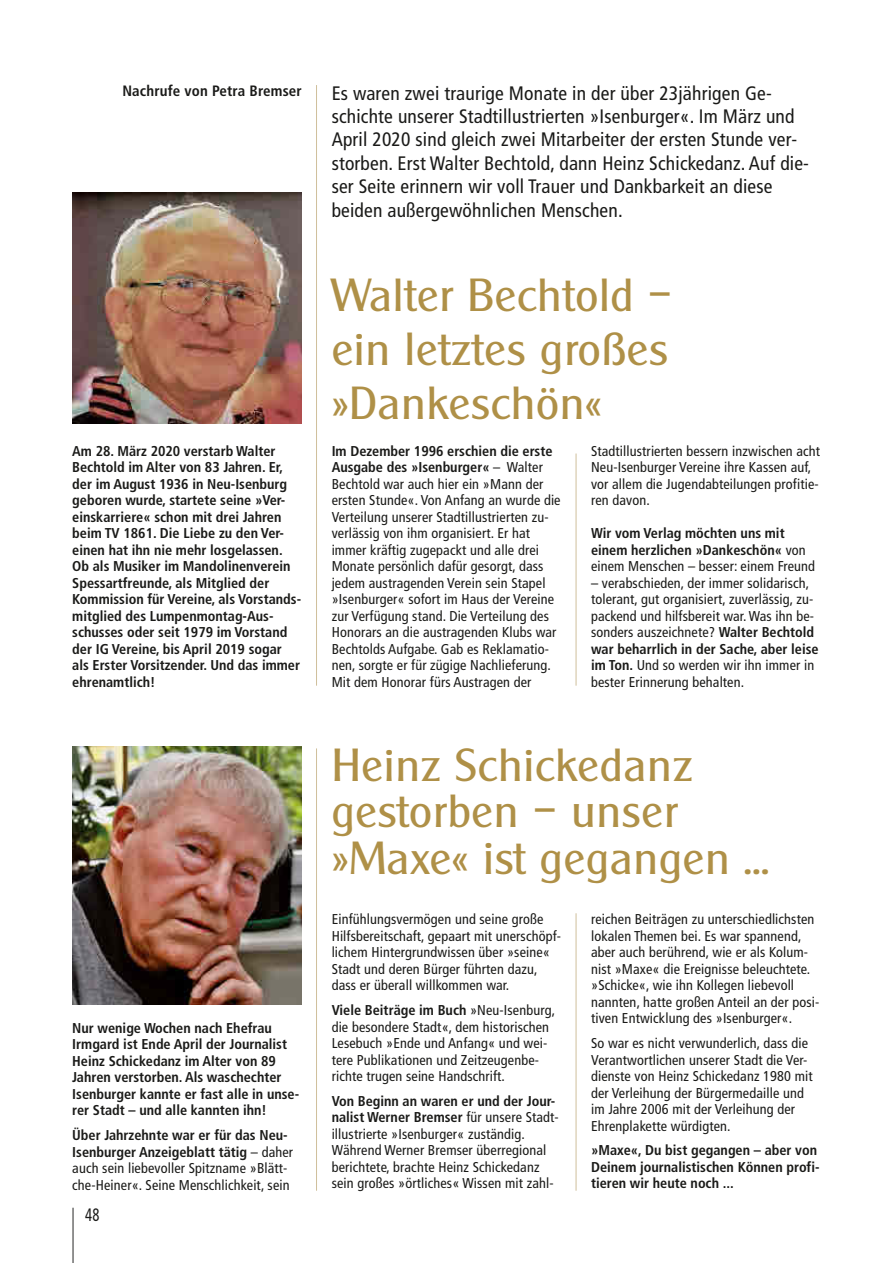
<style>
.page{position:relative;width:893px;height:1263px;background:#fff}
.page>*{position:absolute;margin:0;border:0;box-sizing:border-box;transform-origin:0 0}
.t1{font:45px/54px "Clear Gothic Serial";letter-spacing:.015em;color:#af9047;text-align:justify}
.t2{font:condensed 19.5px/23.4px "Frutiger";letter-spacing:.01em;color:#1a1a18}
.t3{font:condensed 18px "Frutiger";color:#1a1a18;scale:.81 1}
.t4{font:700 condensed 15px "Frutiger";letter-spacing:.01em;color:#1a1a18}
.t5{font:condensed 14.25px/16.5px "Frutiger";letter-spacing:.01em;color:#1a1a18}
.t6{font:700 condensed 14.25px/16.5px "Frutiger";color:#1a1a18}
.s1{font-weight:700}
.s2{font-weight:400}
</style>
<div class="page">
<hr style="left:72px;top:1208px;width:2px;height:55px;background:#6f6f6e">
<hr style="left:316px;top:85px;width:1px;height:601px;background:#cfbf9b">
<hr style="left:576px;top:453px;width:1px;height:233px;background:#cfbf9b">
<img style="left:72px;top:192px;width:230px;height:232px">
<img style="left:72px;top:746px;width:230px;height:258px">
<hr style="left:316px;top:748px;width:1px;height:443px;background:#cfbf9b">
<hr style="left:576px;top:913px;width:1px;height:278px;background:#cfbf9b">
<p class="t4" style="left:122px;top:85px;width:181px">Nachrufe von Petra Bremser</p>
<p class="t2" style="left:332px;top:83px;width:479px">Es waren zwei traurige Monate in der über 23jährigen Ge&shy;schichte unserer Stadtillustrierten »Isenburger«. Im März und April 2020 sind gleich zwei Mitarbeiter der ersten Stunde ver&shy;storben. Erst Walter Bechtold, dann Heinz Schickedanz. Auf die&shy;ser Seite erinnern wir voll Trauer und Dankbarkeit an diese beiden außergewöhnlichen Menschen.</p>
<h1 class="t1" style="left:332px;top:272px;width:341px">Walter Bechtold – ein letztes großes »Dankeschön«</h1>
<p class="t6" style="left:72px;top:444px;width:230px">Am 28. März 2020 verstarb Walter Bechtold im Alter von 83 Jahren. Er, der im August 1936 in Neu-Isenburg geboren wurde, startete seine »Ver&shy;einskarriere« schon mit drei Jahren beim TV 1861. Die Liebe zu den Ver&shy;einen hat ihn nie mehr losgelassen.<br>Ob als Musiker im Mandolinenverein Spessartfreunde, als Mitglied der Kommission für Vereine, als Vorstands&shy;mitglied des Lumpenmontag-Aus&shy;schusses oder seit 1979 im Vorstand der IG Vereine, bis April 2019 sogar als Erster Vorsitzender. Und das immer ehrenamtlich!</p>
<p class="t5" style="left:591px;top:444px;width:231px">Stadtillustrierten bessern inzwischen acht Neu-Isenburger Vereine ihre Kassen auf, vor allem die Jugendabteilungen profitie&shy;ren davon.</p>
<p class="t5" style="left:332px;top:444px;width:230px"><span class="s1">Im Dezember 1996 erschien die erste Ausgabe des »Isenburger«</span> – Walter Bechtold war auch hier ein »Mann der ersten Stunde«. Von Anfang an wurde die Verteilung unserer Stadtillustrierten zu&shy;verlässig von ihm organisiert. Er hat immer kräftig zugepackt und alle drei Monate persönlich dafür gesorgt, dass jedem austragenden Verein sein Stapel »Isenburger« sofort im Haus der Vereine zur Verfügung stand. Die Verteilung des Honorars an die austragenden Klubs war Bechtolds Aufgabe. Gab es Reklamatio&shy;nen, sorgte er für zügige Nachlieferung.<br>Mit dem Honorar fürs Austragen der</p>
<p class="t6" style="left:591px;top:526px;width:226px">Wir vom Verlag möchten uns mit einem herzlichen »Dankeschön« <span class="s2">von einem Menschen – besser: einem Freund</span></p>
<p class="t5" style="left:591px;top:576px;width:229px">– verabschieden, der immer solidarisch, tolerant, gut organisiert, zuverlässig, zu - packend und hilfsbereit war. Was ihn be&shy;sonders auszeichnete? <span class="s1">Walter Bechtold war beharrlich in der Sache, aber leise im Ton.</span> Und so werden wir ihn immer in bester Erinnerung behalten.</p>
<p class="t6" style="left:72px;top:1021px;width:228px">Nur wenige Wochen nach Ehefrau Irmgard ist Ende April der Journalist Heinz Schickedanz im Alter von 89<br>Jahren verstorben. Als waschechter Isenburger kannte er fast alle in unse&shy;rer Stadt – und alle kannten ihn!</p>
<p class="t5" style="left:72px;top:1128px;width:222px"><span class="s1">Über Jahrzehnte war er für das Neu-Isenburger Anzeigeblatt tätig</span> – daher auch sein liebevoller Spitzname »Blätt&shy;che-Heiner«. Seine Menschlichkeit, sein</p>
<p class="t3" style="left:85px;top:1208px;width:19px">48</p>
<h1 class="t1" style="left:332px;top:746px;width:439px;line-height:46.5px;text-align:left">Heinz Schickedanz gestorben – unser »Maxe« ist gegangen ...</h1>
<p class="t5" style="left:332px;top:912px;width:231px">Einfühlungsvermögen und seine große Hilfs bereitschaft, gepaart mit unerschöpf&shy;lichem Hintergrundwissen über »seine« Stadt und deren Bürger führten dazu, dass er überall willkommen war.</p>
<p class="t5" style="left:332px;top:1003px;width:225px"><span class="s1">Viele Beiträge im Buch</span> »Neu-Isenburg, die besondere Stadt«, dem historischen Lesebuch »Ende und Anfang« und wei&shy;tere Publikationen und Zeitzeugenbe&shy;richte trugen seine Handschrift.</p>
<p class="t5" style="left:332px;top:1094px;width:229px"><span class="s1">Von Beginn an waren er und der Jour&shy;nalist Werner Bremser</span> für unsere Stadt&shy;illustrierte »Isenburger« zuständig.<br>Während Werner Bremser überregional berichtete, brachte Heinz Schickedanz sein großes »örtliches« Wissen mit zahl-</p>
<p class="t5" style="left:591px;top:912px;width:230px">reichen Beiträgen zu unterschiedlichsten lokalen Themen bei. Es war spannend, aber auch berührend, wie er als Kolum&shy;nist »Maxe« die Ereignisse beleuchtete. »Schicke«, wie ihn Kollegen liebevoll nannten, hatte großen Anteil an der posi&shy;tiven Entwicklung des »Isenburger«.</p>
<p class="t5" style="left:591px;top:1036px;width:223px">So war es nicht verwunderlich, dass die Verantwortlichen unserer Stadt die Ver&shy;dienste von Heinz Schickedanz 1980 mit der Verleihung der Bürgermedaille und im Jahre 2006 mit der Verleihung der Ehrenplakette würdigten.</p>
<p class="t6" style="left:591px;top:1143px;width:230px">»Maxe«, Du bist gegangen – aber von<br>Deinem journalistischen Können profi&shy;tieren wir heute noch ...</p>
</div>
